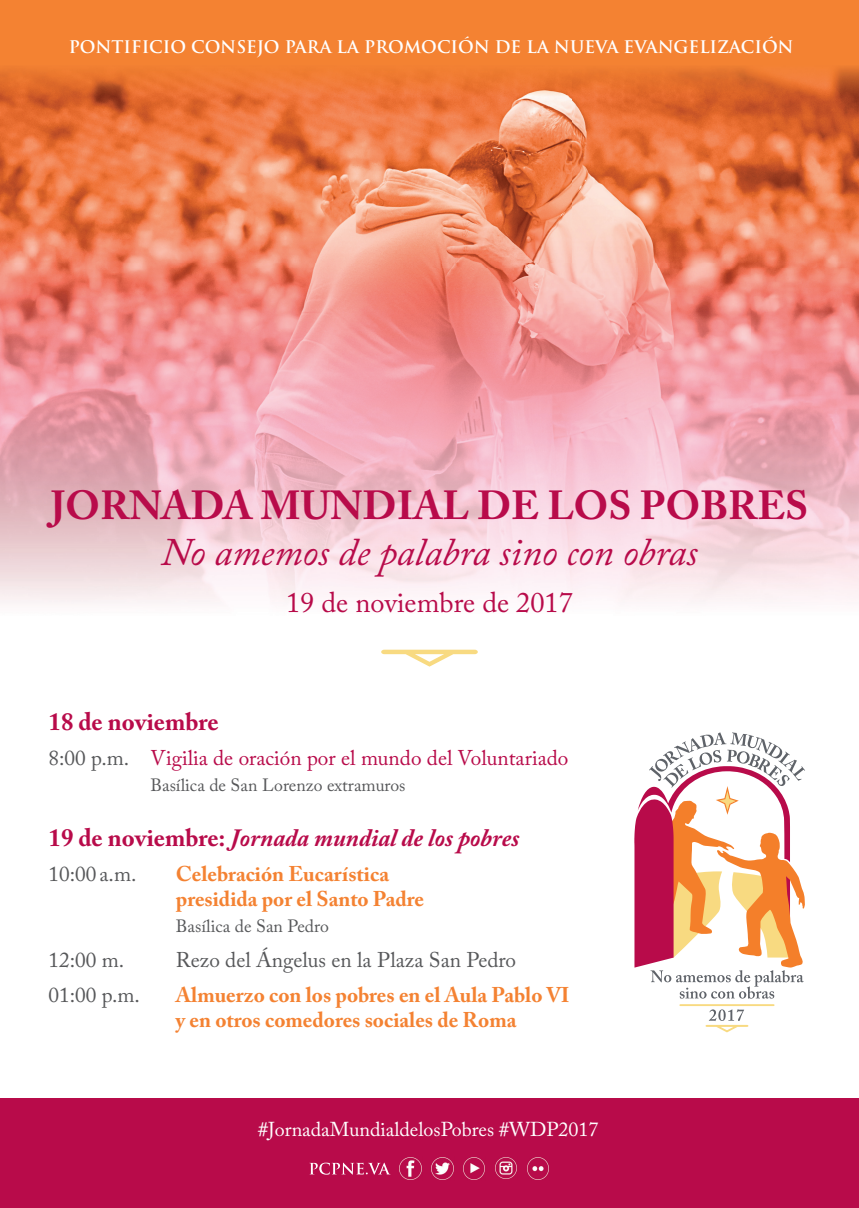
<style>
.page{position:relative;width:859px;height:1208px;background:#fff}
.page>*{position:absolute;margin:0;border:0;box-sizing:border-box;transform-origin:0 0}
.t1{font:700 40.3px "Adobe Caslon Pro";color:#b80b4a}
.t2{font:italic 38.9px "Adobe Caslon Pro";color:#b80b4a}
.t3{font:28.3px "Adobe Caslon Pro";color:#b80b4a}
.t4{font:italic 700 24.7px "Adobe Caslon Pro";color:#b80b4a}
.t5{font:700 24.7px "Adobe Caslon Pro";color:#b80b4a}
.t6{font:700 21.2px/24.8px "Adobe Caslon Pro";color:#f48232}
.t7{font:21.2px "Adobe Caslon Pro";color:#57585a}
.t8{font:21.2px "Adobe Caslon Pro";color:#b80b4a}
.t9{font:20px "Adobe Caslon Pro";color:#fff}
.t10{font:17.7px "Adobe Caslon Pro";color:#57585a}
.t11{font:700 17px "Trajan Pro";color:#fff}
.s1{color:#57585a}
.s2{font-style:normal}
</style>
<div class="page">
<div style="left:0;top:0;width:859px;height:263px;background:#f48232"></div>
<img style="left:35px;top:263px;width:824px;height:6px">
<img style="left:0;top:67px;width:859px;height:196px">
<img style="left:0;top:269px;width:859px;height:335px">
<svg style="left:381px;top:649px;width:97px;height:17px"></svg>
<svg style="left:634px;top:732px;width:171px;height:266px"></svg>
<svg style="left:679px;top:1004px;width:95px;height:28px"></svg>
<div style="left:0;top:1098px;width:859px;height:110px;background:#b80b4a"></div>
<svg style="left:309px;top:1162px;width:81px;height:12px"></svg>
<img style="left:399px;top:1157px;width:23px;height:23px">
<img style="left:431px;top:1157px;width:23px;height:23px">
<img style="left:463px;top:1157px;width:22px;height:23px">
<img style="left:527px;top:1157px;width:22px;height:23px">
<img style="left:495px;top:1157px;width:22px;height:22px">
<p class="t11" style="left:69px;top:37px;width:726px">PONTIFICIO CONSEJO PARA LA PROMOCIÓN DE LA NUEVA EVANGELIZACIÓN</p>
<h1 class="t1" style="left:51px;top:481px;width:759px">JORNADA MUNDIAL DE LOS POBRES</h1>
<h2 class="t2" style="left:161px;top:529px;width:538px">No amemos de palabra sino con obras</h2>
<h3 class="t3" style="left:286px;top:585px;width:288px">19 de noviembre de 2017</h3>
<p class="t5" style="left:49px;top:707px;width:171px">18 de noviembre</p>
<p class="t8" style="left:49px;top:746px;width:521px"><span class="s1">8:00 p.m.</span> Vigilia de oración por el mundo del Voluntariado</p>
<p class="t10" style="left:150px;top:774px;width:257px">Basílica de San Lorenzo extramuros</p>
<p class="t4" style="left:49px;top:823px;width:472px"><span class="s2">19 de noviembre:</span> Jornada mundial de los pobres</p>
<p class="t7" style="left:49px;top:861px;width:89px">10:00 a.m.</p>
<p class="t6" style="left:176px;top:861px;width:250px">Celebración Eucarística presidida por el Santo Padre</p>
<p class="t10" style="left:176px;top:915px;width:154px">Basílica de San Pedro</p>
<p class="t7" style="left:49px;top:947px;width:77px">12:00 m.</p>
<p class="t7" style="left:176px;top:947px;width:342px">Rezo del Ángelus en la Plaza San Pedro</p>
<p class="t7" style="left:49px;top:982px;width:93px">01:00 p.m.</p>
<p class="t6" style="left:176px;top:982px;width:395px">Almuerzo con los pobres en el Aula Pablo VI y en otros comedores sociales de Roma</p>
<p class="t9" style="left:258px;top:1116px;width:342px">#JornadaMundialdelosPobres #WDP2017</p>
</div>
